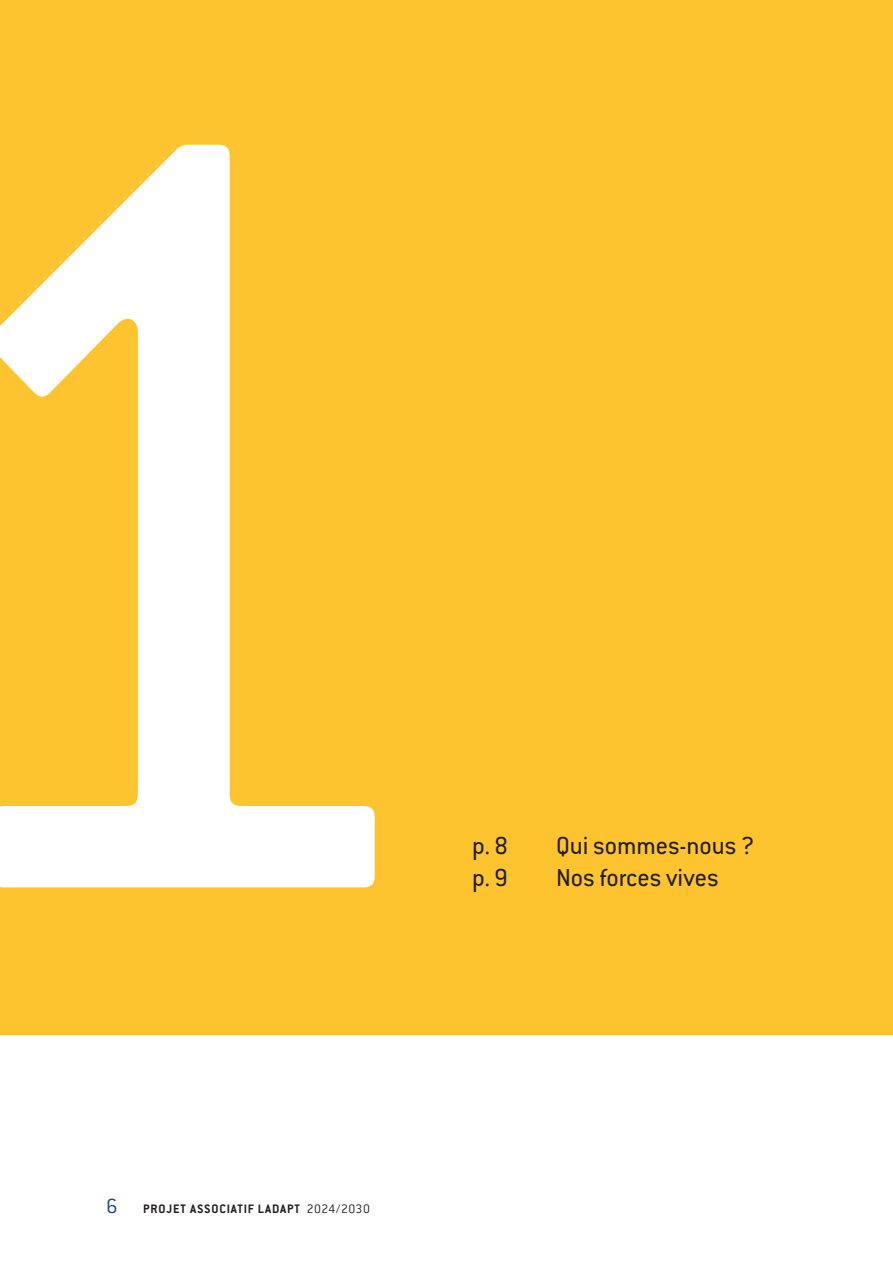
<style>
.page{position:relative;width:893px;height:1263px;background:#fff}
.page>*{position:absolute;margin:0;border:0;box-sizing:border-box;transform-origin:0 0}
.t1{font:1179px "Conduit ITC Std";color:#fff}
.t2{font:27px "Conduit ITC Std";color:#231f20}
.t3{font:300 22.5px "Conduit ITC Std";color:#12498d}
.t4{font:700 13.5px "Conduit ITC Std";letter-spacing:.06em;color:#231f20}
.s1{font-weight:300}
</style>
<div class="page">
<div style="left:0;top:0;width:893px;height:1034px;background:#fec430"></div>
<p class="t1" style="left:-128px;top:-194px;width:593px">1</p>
<p class="t2" style="left:472px;top:829px;width:38px">p. 8</p>
<p class="t2" style="left:556px;top:829px;width:200px">Qui sommes-nous ?</p>
<p class="t2" style="left:472px;top:861px;width:38px">p. 9</p>
<p class="t2" style="left:556px;top:861px;width:164px">Nos forces vives</p>
<p class="t3" style="left:106px;top:1193px;width:13px">6</p>
<p class="t4" style="left:143px;top:1201px;width:229px">PROJET ASSOCIATIF LADAPT <span class="s1">2024/2030</span></p>
</div>
